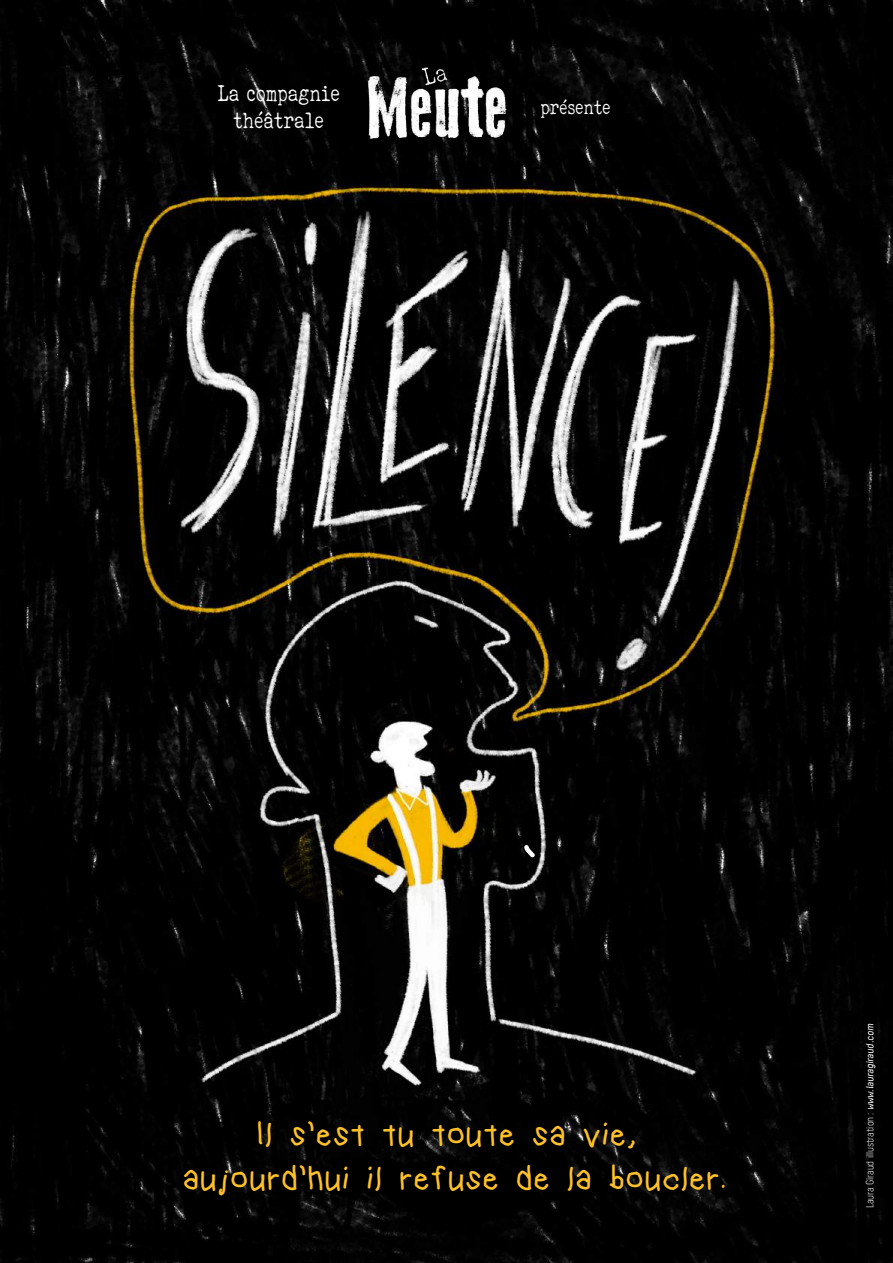
<style>
.page{position:relative;width:893px;height:1263px;background:#fff}
.page>*{position:absolute;margin:0;border:0;box-sizing:border-box;transform-origin:0 0}
.t1{font:36px/43.2px "kindergarten";color:#fec12a;text-align:center}
.t2{font:22.5px/27px "ELEGANTTYPEWRITER";color:#fff;text-align:center}
.t3{font:19.8px "ELEGANTTYPEWRITER";color:#fff}
.t4{font:300 10.5px "Decima Pro";color:#fff}
.s1{font-family:"Decima Pro A";font-weight:400;font-style:italic}
</style>
<div class="page">
<img style="left:0;top:0;width:893px;height:1263px">
<img style="left:335px;top:38px;width:199px;height:119px">
<svg style="left:524px;top:845px;width:11px;height:12px"></svg>
<p class="t2" style="left:218px;top:79px;width:124px">La compagnie théâtrale</p>
<p class="t3" style="left:541px;top:97px;width:71px">présente</p>
<p class="t1" style="left:183px;top:1115px;width:545px">Il s’est tu toute sa vie, aujourd’hui il refuse de la boucler.</p>
<p class="t4" style="left:864px;top:1208px;width:186px;rotate:-90deg">Laura Giraud illustration : <span class="s1">www.lauragiraud.com</span></p>
</div>
